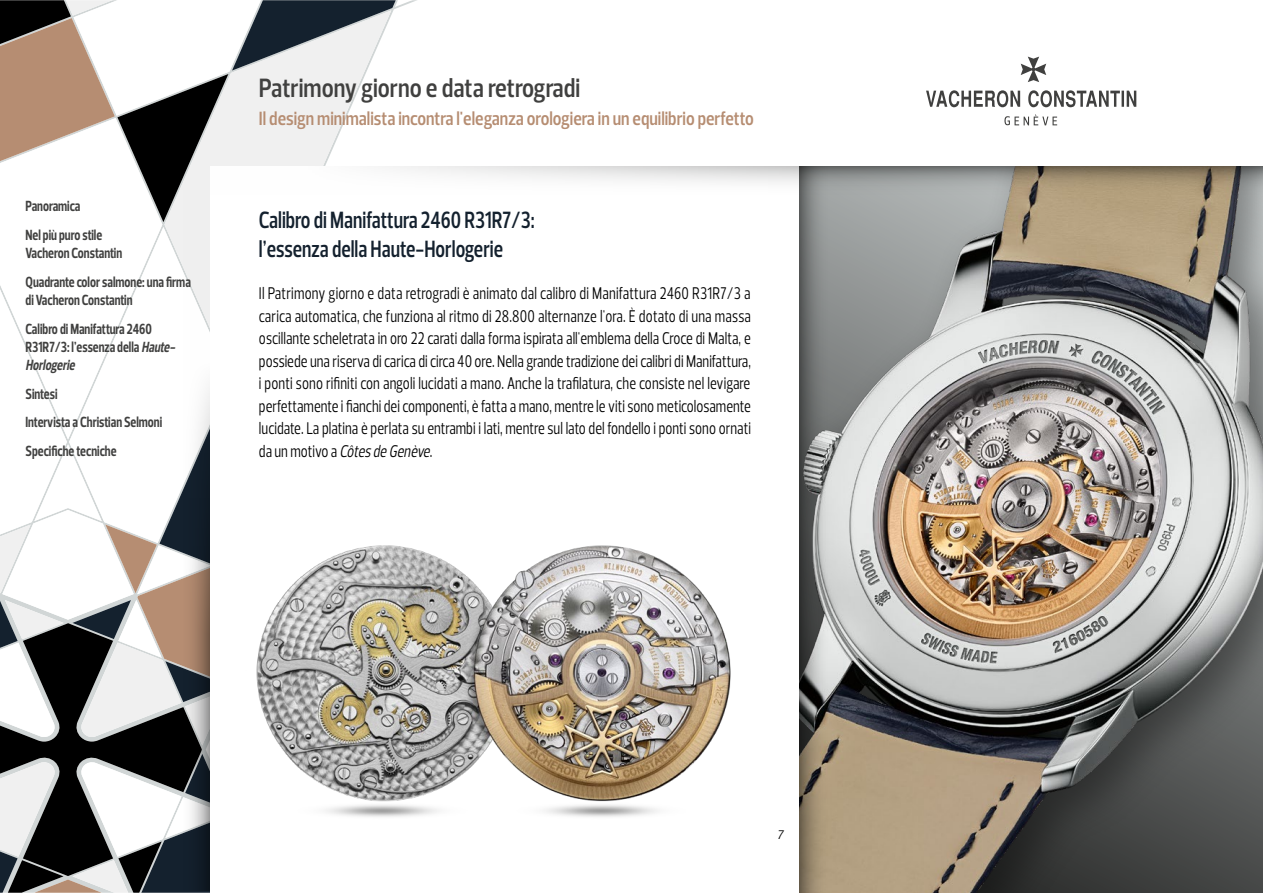
<style>
.page{position:relative;width:1263px;height:893px;background:#fff}
.page>*{position:absolute;margin:0;border:0;box-sizing:border-box;transform-origin:0 0}
.t1{font:600 27px "Prelo Condensed";color:#40403f}
.t2{font:600 24px/28.8px "Prelo Condensed";color:#14212e;scale:.9 1}
.t3{font:600 19.5px "Prelo Condensed";color:#b68d72}
.t4{font:17.25px/22.5px "Prelo Condensed";color:#000;text-align:justify;scale:.9 1}
.t5{font:700 15px/28.8px "Prelo Condensed";color:#40403f;scale:.9 1}
.t6{font:italic 12.75px "Prelo";color:#000}
.s1{font-style:italic}
</style>
<div class="page">
<svg style="left:0;top:745px;width:163px;height:9px"></svg>
<svg style="left:0;top:754px;width:210px;height:139px"></svg>
<svg style="left:0;top:289px;width:163px;height:456px"></svg>
<svg style="left:0;top:0;width:396px;height:222px"></svg>
<svg style="left:926px;top:57px;width:210px;height:68px"></svg>
<svg style="left:163px;top:190px;width:47px;height:701px"></svg>
<div style="left:210px;top:166px;width:1052px;height:727px;background:#fff"></div>
<svg style="left:385px;top:166px;width:414px;height:17px"></svg>
<img style="left:847px;top:214px;width:416px;height:679px">
<svg style="left:847px;top:166px;width:416px;height:48px;background:#9d9585"></svg>
<img style="left:256px;top:545px;width:475px;height:272px">
<svg style="left:799px;top:166px;width:48px;height:727px;background:#84827c"></svg>
<p class="t5" style="left:26px;top:192px;width:87px">Panoramica<br>Nel più puro stile</p>
<p class="t5" style="left:26px;top:239px;width:185px">Vacheron Constantin<br>Quadrante color salmone: una firma</p>
<p class="t5" style="left:26px;top:286px;width:142px">di Vacheron Constantin<br>Calibro di Manifattura 2460</p>
<p class="t5" style="left:26px;top:338px;width:171px;line-height:18px">R31R7/3: l’essenza della <span class="s1">Haute-<br>Horlogerie</span></p>
<p class="t5" style="left:26px;top:379px;width:153px">Sintesi<br>Intervista a Christian Selmoni<br>Specifiche tecniche</p>
<h1 class="t1" style="left:259px;top:71px;width:323px">Patrimony giorno e data retrogradi</h1>
<p class="t3" style="left:259px;top:107px;width:496px">Il design minimalista incontra l'eleganza orologiera in un equilibrio perfetto</p>
<p class="t2" style="left:259px;top:206px;width:308px">Calibro di Manifattura 2460 R31R7/3: l’essenza della Haute-Horlogerie</p>
<p class="t4" style="left:259px;top:282px;width:548px">Il Patrimony giorno e data retrogradi è animato dal calibro di Manifattura 2460 R31R7/3 a carica automatica, che funziona al ritmo di 28.800 alternanze l'ora. È dotato di una massa oscillante scheletrata in oro 22 carati dalla forma ispirata all'emblema della Croce di Malta, e possiede una riserva di carica di circa 40 ore. Nella grande tradizione dei calibri di Manifattura, i ponti sono rifiniti con angoli lucidati a mano. Anche la trafilatura, che consiste nel levigare perfettamente i fianchi dei componenti, è fatta a mano, mentre le viti sono meticolosamente lucidate. La platina è perlata su entrambi i lati, mentre sul lato del fondello i ponti sono ornati d a u n m o t i v o a <span class="s1">CôtesdeGenève</span>.</p>
<p class="t6" style="left:777px;top:826px;width:8px">7</p>
</div>
